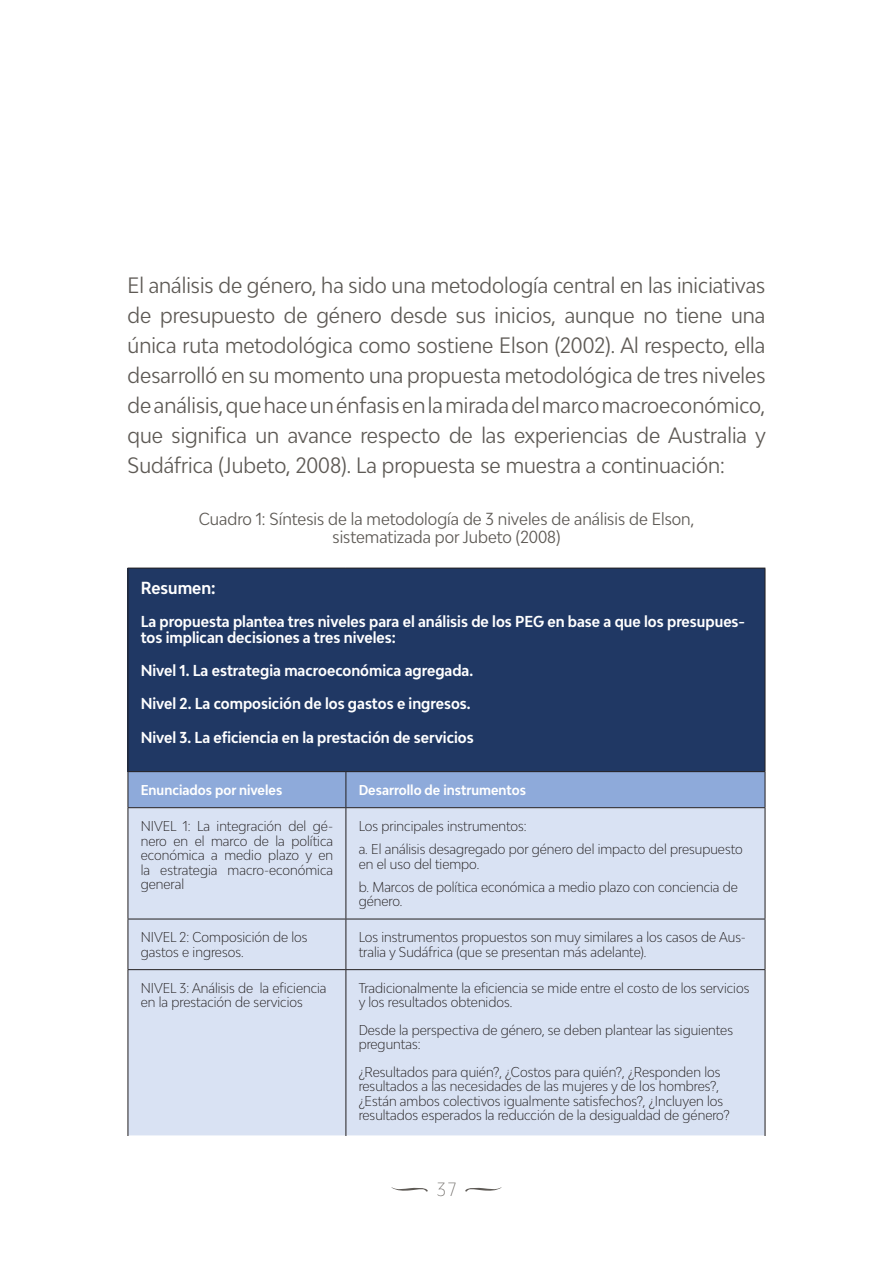
<style>
.page{position:relative;width:893px;height:1263px;background:#fff}
.page>*{position:absolute;margin:0;border:0;box-sizing:border-box;transform-origin:0 0}
._2021_Texto_interno{font:condensed 21px/30px "Bw Modelica";color:#5e5a55;text-align:justify}
._2021_Texto_interno-2{font:100 condensed 18px "Bw Modelica";color:#5e5a55}
._2021_Texto_interno-3{font:condensed 16.5px "Bw Modelica";color:#5e5a55}
.t1{font:700 condensed 16.5px "Bw Modelica";color:#fff}
.t2{font:700 condensed 15px/16.2px "Bw Modelica";color:#fff}
.t3{font:300 condensed 13.5px/14.5px "Bw Modelica";color:#231f20}
.t4{font:700 condensed 13.5px "Bw Modelica";color:#fff}
</style>
<div class="page">
<svg style="left:391px;top:1187px;width:37px;height:5px"></svg>
<svg style="left:465px;top:1187px;width:37px;height:5px"></svg>
<div style="left:128px;top:568px;width:637px;height:204px;background:#203864"></div>
<div style="left:129px;top:772px;width:636px;height:35px;background:#8eaada"></div>
<div style="left:129px;top:808px;width:636px;height:327px;background:#d9e2f3"></div>
<hr style="left:128px;top:568px;width:218px;height:1px;background:#231f20">
<hr style="left:128px;top:568px;width:1px;height:203px;background:#231f20">
<hr style="left:346px;top:568px;width:419px;height:1px;background:#231f20">
<hr style="left:765px;top:568px;width:1px;height:203px;background:#231f20">
<hr style="left:128px;top:771px;width:218px;height:1px;background:#231f20">
<hr style="left:128px;top:772px;width:1px;height:35px;background:#231f20">
<hr style="left:346px;top:771px;width:419px;height:1px;background:#231f20">
<hr style="left:346px;top:772px;width:1px;height:35px;background:#231f20">
<hr style="left:765px;top:772px;width:1px;height:35px;background:#231f20">
<hr style="left:128px;top:807px;width:218px;height:1px;background:#231f20">
<hr style="left:128px;top:808px;width:1px;height:111px;background:#231f20">
<hr style="left:346px;top:807px;width:419px;height:1px;background:#231f20">
<hr style="left:346px;top:808px;width:1px;height:111px;background:#231f20">
<hr style="left:765px;top:808px;width:1px;height:111px;background:#231f20">
<hr style="left:128px;top:919px;width:218px;height:1px;background:#231f20">
<hr style="left:128px;top:919px;width:1px;height:50px;background:#231f20">
<hr style="left:346px;top:919px;width:419px;height:1px;background:#231f20">
<hr style="left:346px;top:919px;width:1px;height:50px;background:#231f20">
<hr style="left:765px;top:919px;width:1px;height:50px;background:#231f20">
<hr style="left:128px;top:969px;width:218px;height:1px;background:#231f20">
<hr style="left:128px;top:970px;width:1px;height:165px;background:#231f20">
<hr style="left:346px;top:969px;width:419px;height:1px;background:#231f20">
<hr style="left:346px;top:970px;width:1px;height:165px;background:#231f20">
<hr style="left:765px;top:970px;width:1px;height:165px;background:#231f20">
<p class="_2021_Texto_interno" style="left:128px;top:269px;width:640px">El análisis de género, ha sido una metodología central en las iniciativas de presupuesto de género desde sus inicios, aunque no tiene una única ruta metodológica como sostiene Elson (2002). Al respecto, ella desarrolló en su momento una propuesta metodológica de tres niveles de análisis, que hace un énfasis en la mirada del marco macroeconómico, que significa un avance respecto de las experiencias de Australia y Sudáfrica (Jubeto, 2008). La propuesta se muestra a continuación:</p>
<p class="_2021_Texto_interno-3" style="left:199px;top:509px;width:497px">Cuadro 1: Síntesis de la metodología de 3 niveles de análisis de Elson,</p>
<p class="_2021_Texto_interno-3" style="left:333px;top:526px;width:229px">sistematizada por Jubeto (2008)</p>
<p class="t1" style="left:141px;top:577px;width:76px">Resumen:</p>
<p class="t2" style="left:141px;top:613px;width:606px">La propuesta plantea tres niveles para el análisis de los PEG en base a que los presupues&shy;tos implican decisiones a tres niveles:</p>
<p class="t2" style="left:141px;top:662px;width:334px">Nivel 1. La estrategia macroeconómica agregada.</p>
<p class="t2" style="left:141px;top:695px;width:331px">Nivel 2. La composición de los gastos e ingresos.</p>
<p class="t2" style="left:141px;top:729px;width:335px">Nivel 3. La eficiencia en la prestación de servicios</p>
<p class="t4" style="left:141px;top:781px;width:143px">Enunciados por niveles</p>
<p class="t4" style="left:359px;top:781px;width:169px">Desarrollo de instrumentos</p>
<p class="t3" style="left:141px;top:818px;width:194px;text-align:justify">NIVEL 1: La integración del gé&shy;nero en el marco de la política económica a medio plazo y en la estrategia macro-económica general</p>
<p class="t3" style="left:359px;top:814px;width:386px;line-height:23.1px">Los principales instrumentos:<br>a. El análisis desagregado por género del impacto del presupuesto</p>
<p class="t3" style="left:359px;top:852px;width:381px;line-height:23.1px">en el uso del tiempo.<br>b. Marcos de política económica a medio plazo con conciencia de</p>
<p class="t3" style="left:359px;top:894px;width:45px">género.</p>
<p class="t3" style="left:141px;top:930px;width:168px">NIVEL 2: Composición de los gastos e ingresos.</p>
<p class="t3" style="left:359px;top:930px;width:389px">Los instrumentos propuestos son muy similares a los casos de Aus&shy;tralia y Sudáfrica (que se presentan más adelante).</p>
<p class="t3" style="left:141px;top:980px;width:187px">NIVEL 3: Análisis de la eficiencia en la prestación de servicios</p>
<p class="t3" style="left:359px;top:980px;width:392px">Tradicionalmente la eficiencia se mide entre el costo de los servicios y los resultados obtenidos.</p>
<p class="t3" style="left:359px;top:1022px;width:376px">Desde la perspectiva de género, se deben plantear las siguientes preguntas:</p>
<p class="t3" style="left:359px;top:1064px;width:372px">¿Resultados para quién?, ¿Costos para quién?, ¿Responden los resultados a las necesidades de las mujeres y de los hombres?, ¿Están ambos colectivos igualmente satisfechos?, ¿Incluyen los resultados esperados la reducción de la desigualdad de género?</p>
<p class="_2021_Texto_interno-2" style="left:437px;top:1177px;width:21px">37</p>
</div>
